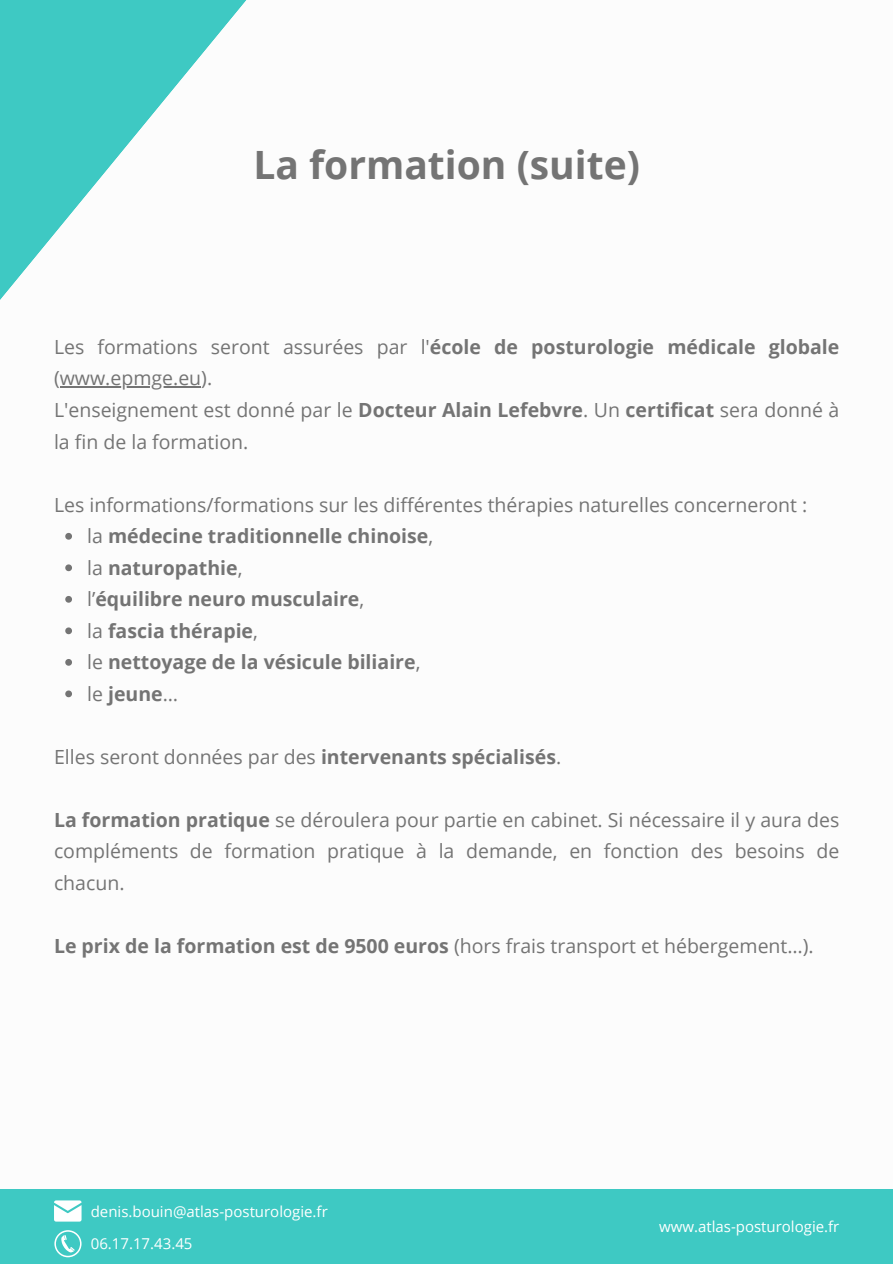
<style>
.page{position:relative;width:893px;height:1264px;background:#fff}
.page>*{position:absolute;margin:0;border:0;box-sizing:border-box;transform-origin:0 0}
.t1{font:700 39px "Open Sans";color:#747474}
.t2{font:19.5px/31.5px "Open Sans";color:#747474}
.t3{font:700 19.5px/31.5px "Open Sans";color:#747474}
.t4{font:15px/32.7px "Open Sans";color:#fff}
.s1{font-weight:700}
.s2{font-weight:400}
</style>
<div class="page">
<svg style="left:0;top:0;width:247px;height:300px"></svg>
<hr style="left:60px;top:386px;width:50px;height:2px;background:#747474">
<hr style="left:110px;top:386px;width:91px;height:2px;background:#747474">
<svg style="left:65px;top:533px;width:7px;height:6px"></svg>
<svg style="left:65px;top:564px;width:7px;height:7px"></svg>
<svg style="left:65px;top:596px;width:7px;height:6px"></svg>
<svg style="left:65px;top:627px;width:7px;height:7px"></svg>
<svg style="left:65px;top:659px;width:7px;height:6px"></svg>
<svg style="left:65px;top:690px;width:7px;height:7px"></svg>
<div style="left:0;top:1189px;width:892px;height:74px;background:#3ec9c3"></div>
<svg style="left:54px;top:1200px;width:27px;height:21px"></svg>
<svg style="left:54px;top:1230px;width:27px;height:27px"></svg>
<div style="left:56px;top:1231px;width:24px;height:24px;background:#3ec9c3;border-radius:50%"></div>
<svg style="left:61px;top:1235px;width:14px;height:17px"></svg>
<h1 class="t1" style="left:253px;top:137px;width:388px">La formation (suite)</h1>
<p class="t2" style="left:54px;top:330px;width:786px">Les formations seront assurées par l'<span class="s1">école de posturologie médicale globale </span>(www.epmge.eu).<br>L'enseignement est donné par le <span class="s1">Docteur Alain Lefebvre</span>. Un <span class="s1">certificat</span> sera donné à la fin de la formation.</p>
<p class="t3" style="left:87px;top:488px;width:721px;text-indent:-33px"><span class="s2">Les informations/formations sur les différentes thérapies naturelles concerneront : la</span> médecine traditionnelle chinoise<span class="s2">,<br>la</span> naturopathie<span class="s2">,<br>l’</span>équilibre neuro musculaire<span class="s2">,<br>la</span> fascia thérapie<span class="s2">,<br>le</span> nettoyage de la vésicule biliaire<span class="s2">,<br>le</span> jeune<span class="s2">…</span></p>
<p class="t2" style="left:54px;top:740px;width:508px">Elles seront données par des <span class="s1">intervenants spécialisés</span>.</p>
<p class="t2" style="left:54px;top:803px;width:786px;text-align:justify"><span class="s1">La formation pratique</span> se déroulera pour partie en cabinet. Si nécessaire il y aura des compléments de formation pratique à la demande, en fonction des besoins de chacun.</p>
<p class="t2" style="left:54px;top:929px;width:761px"><span class="s1">Le prix de la formation est de 9500 euros</span> (hors frais transport et hébergement…).</p>
<p class="t4" style="left:91px;top:1194px;width:238px">denis.bouin@atlas-posturologie.fr<br>06.17.17.43.45</p>
<p class="t4" style="left:659px;top:1209px;width:182px">www.atlas-posturologie.fr</p>
</div>
